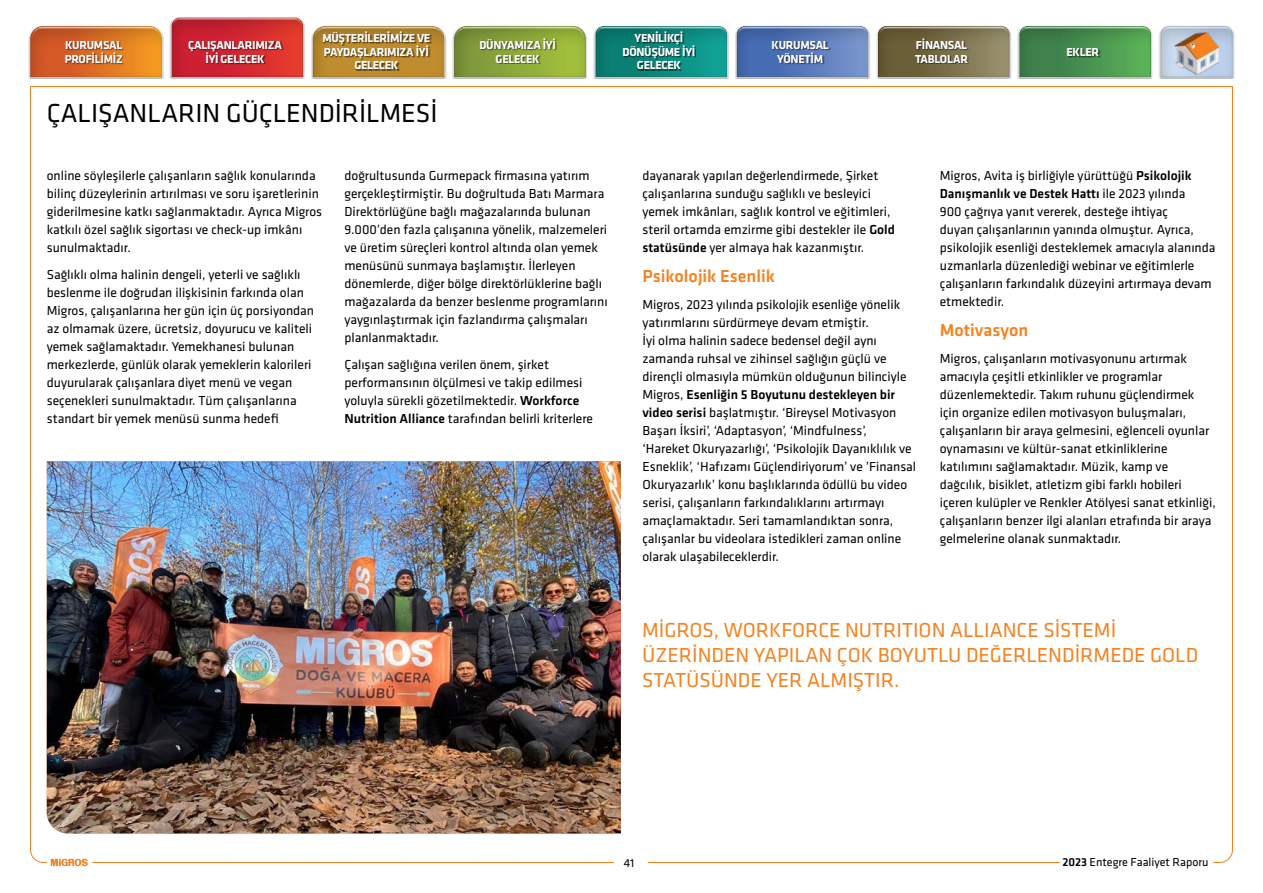
<style>
.page{position:relative;width:1263px;height:893px;background:#fff}
.page>*{position:absolute;margin:0;border:0;box-sizing:border-box;transform-origin:0 0}
.t1{font:27px "Klavika";color:#000}
.t2{font:21px/25.2px "Klavika";color:#f58220}
.t3{font:500 18px "Klavika";color:#f58220}
.t4{font:13.5px/18px "Klavika";color:#000}
.t5{font:700 12px/13.5px "Klavika";letter-spacing:-.025em;color:#fff;text-align:center}
.t6{font:12px "Klavika";color:#000}
.s1{font-weight:500}
</style>
<div class="page">
<img style="left:88px;top:461px;width:533px;height:372px">
<hr style="left:92px;top:862px;width:968px;height:1px;background:#f58220">
<svg style="left:1213px;top:87px;width:20px;height:776px"></svg>
<hr style="left:30px;top:86px;width:1203px;height:1px;background:#f58220">
<div style="left:615px;top:855px;width:33px;height:16px;background:#fff"></div>
<div style="left:28px;top:25px;width:136px;height:54px;background:#000;opacity:.75"></div>
<div style="left:150px;top:0;width:175px;height:86px;background:#000;opacity:.2"></div>
<div style="left:169px;top:15px;width:136px;height:11px;background:#fff"></div>
<div style="left:169px;top:17px;width:136px;height:62px;background:#000;opacity:.75"></div>
<div style="left:291px;top:7px;width:176px;height:79px;background:#000;opacity:.2"></div>
<div style="left:311px;top:24px;width:135px;height:14px;background:#fff"></div>
<div style="left:311px;top:25px;width:135px;height:54px;background:#000;opacity:.75"></div>
<div style="left:593px;top:25px;width:136px;height:54px;background:#000;opacity:.75"></div>
<div style="left:716px;top:7px;width:174px;height:79px;background:#000;opacity:.2"></div>
<div style="left:735px;top:24px;width:135px;height:11px;background:#fff"></div>
<div style="left:735px;top:25px;width:135px;height:54px;background:#000;opacity:.75"></div>
<div style="left:857px;top:7px;width:176px;height:79px;background:#000;opacity:.2"></div>
<div style="left:876px;top:24px;width:135px;height:11px;background:#fff"></div>
<div style="left:876px;top:25px;width:135px;height:54px;background:#000;opacity:.75"></div>
<div style="left:999px;top:7px;width:174px;height:79px;background:#000;opacity:.2"></div>
<div style="left:1017px;top:24px;width:136px;height:11px;background:#fff"></div>
<div style="left:1017px;top:25px;width:136px;height:54px;background:#000;opacity:.75"></div>
<div style="left:1140px;top:7px;width:115px;height:79px;background:#000;opacity:.2"></div>
<div style="left:1159px;top:24px;width:76px;height:11px;background:#fff"></div>
<div style="left:1159px;top:25px;width:76px;height:54px;background:#000;opacity:.75"></div>
<div style="left:432px;top:7px;width:176px;height:79px;background:#000;opacity:.2"></div>
<div style="left:452px;top:24px;width:136px;height:15px;background:#fff"></div>
<div style="left:452px;top:25px;width:136px;height:54px;background:#000;opacity:.75"></div>
<img style="left:30px;top:86px;width:58px;height:780px">
<img style="left:1174px;top:33px;width:45px;height:41px">
<div style="left:65px;top:41px;width:59px;height:23px;background:#000;opacity:.6"></div>
<div style="left:1067px;top:49px;width:34px;height:9px;background:#000;opacity:.6"></div>
<div style="left:772px;top:41px;width:58px;height:23px;background:#000;opacity:.6"></div>
<div style="left:915px;top:38px;width:55px;height:26px;background:#000;opacity:.6"></div>
<div style="left:189px;top:41px;width:95px;height:23px;background:#000;opacity:.6"></div>
<div style="left:480px;top:38px;width:77px;height:26px;background:#000;opacity:.6"></div>
<div style="left:624px;top:31px;width:72px;height:40px;background:#000;opacity:.6"></div>
<div style="left:323px;top:31px;width:108px;height:40px;background:#000;opacity:.6"></div>
<p class="t5" style="left:188px;top:39px;width:95px">ÇALIŞANLARIMIZA<br>İYİ GELECEK</p>
<p class="t5" style="left:479px;top:39px;width:78px">DÜNYAMIZA İYİ<br>GELECEK</p>
<p class="t5" style="left:622px;top:32px;width:74px">YENİLİKÇİ<br>DÖNÜŞÜME İYİ<br>GELECEK</p>
<p class="t5" style="left:322px;top:32px;width:110px">MÜŞTERİLERİMİZE VE<br>PAYDAŞLARIMIZA İYİ<br>GELECEK</p>
<p class="t5" style="left:771px;top:39px;width:59px">KURUMSAL<br>YÖNETİM</p>
<p class="t5" style="left:915px;top:39px;width:54px;text-align:left">FİNANSAL<br>TABLOLAR</p>
<p class="t5" style="left:65px;top:39px;width:60px;text-align:left">KURUMSAL<br>PROFİLİMİZ</p>
<p class="t5" style="left:1066px;top:45px;width:34px">EKLER</p>
<h1 class="t1" style="left:47px;top:99px;width:392px">ÇALIŞANLARIN GÜÇLENDİRİLMESİ</h1>
<p class="t4" style="left:47px;top:167px;width:277px">online söyleşilerle çalışanların sağlık konularında bilinç düzeylerinin artırılması ve soru işaretlerinin giderilmesine katkı sağlanmaktadır. Ayrıca Migros katkılı özel sağlık sigortası ve check-up imkânı sunulmaktadır.</p>
<p class="t4" style="left:47px;top:265px;width:269px">Sağlıklı olma halinin dengeli, yeterli ve sağlıklı beslenme ile doğrudan ilişkisinin farkında olan Migros, çalışanlarına her gün için üç porsiyondan az olmamak üzere, ücretsiz, doyurucu ve kaliteli yemek sağlamaktadır. Yemekhanesi bulunan merkezlerde, günlük olarak yemeklerin kalorileri duyurularak çalışanlara diyet menü ve vegan seçenekleri sunulmaktadır. Tüm çalışanlarına standart bir yemek menüsü sunma hedefi</p>
<p class="t4" style="left:344px;top:167px;width:265px">doğrultusunda Gurmepack firmasına yatırım gerçekleştirmiştir. Bu doğrultuda Batı Marmara Direktörlüğüne bağlı mağazalarında bulunan 9.000’den fazla çalışanına yönelik, malzemeleri ve üretim süreçleri kontrol altında olan yemek menüsünü sunmaya başlamıştır. İlerleyen dönemlerde, diğer bölge direktörlüklerine bağlı mağazalarda da benzer beslenme programlarını yaygınlaştırmak için fazlandırma çalışmaları planlanmaktadır.</p>
<p class="t4" style="left:344px;top:355px;width:250px">Çalışan sağlığına verilen önem, şirket performansının ölçülmesi ve takip edilmesi yoluyla sürekli gözetilmektedir. <span class="s1">Workforce Nutrition Alliance</span> tarafından belirli kriterlere</p>
<p class="t4" style="left:642px;top:167px;width:254px">dayanarak yapılan değerlendirmede, Şirket çalışanlarına sunduğu sağlıklı ve besleyici yemek imkânları, sağlık kontrol ve eğitimleri, steril ortamda emzirme gibi destekler ile <span class="s1">Gold statüsünde</span> yer almaya hak kazanmıştır.</p>
<h3 class="t3" style="left:642px;top:267px;width:134px">Psikolojik Esenlik</h3>
<p class="t4" style="left:642px;top:296px;width:275px">Migros, 2023 yılında psikolojik esenliğe yönelik yatırımlarını sürdürmeye devam etmiştir.<br>İyi olma halinin sadece bedensel değil aynı zamanda ruhsal ve zihinsel sağlığın güçlü ve dirençli olmasıyla mümkün olduğunun bilinciyle Migros, <span class="s1">Esenliğin 5 Boyutunu destekleyen bir video serisi</span> başlatmıştır. ‘Bireysel Motivasyon Başarı İksiri’, ‘Adaptasyon’, ‘Mindfulness’, ‘Hareket Okuryazarlığı’, ‘Psikolojik Dayanıklılık ve Esneklik’, ‘Hafızamı Güçlendiriyorum’ ve ’Finansal Okuryazarlık’ konu başlıklarında ödüllü bu video serisi, çalışanların farkındalıklarını artırmayı amaçlamaktadır. Seri tamamlandıktan sonra, çalışanlar bu videolara istedikleri zaman online olarak ulaşabileceklerdir.</p>
<p class="t4" style="left:940px;top:167px;width:277px">Migros, Avita iş birliğiyle yürüttüğü <span class="s1">Psikolojik Danışmanlık ve Destek Hattı</span> ile 2023 yılında<br>900 çağrıya yanıt vererek, desteğe ihtiyaç<br>duyan çalışanlarının yanında olmuştur. Ayrıca, psikolojik esenliği desteklemek amacıyla alanında uzmanlarla düzenlediği webinar ve eğitimlerle çalışanların farkındalık düzeyini artırmaya devam etmektedir.</p>
<h3 class="t3" style="left:940px;top:321px;width:90px">Motivasyon</h3>
<p class="t4" style="left:940px;top:350px;width:277px">Migros, çalışanların motivasyonunu artırmak amacıyla çeşitli etkinlikler ve programlar düzenlemektedir. Takım ruhunu güçlendirmek için organize edilen motivasyon buluşmaları, çalışanların bir araya gelmesini, eğlenceli oyunlar oynamasını ve kültür-sanat etkinliklerine katılımını sağlamaktadır. Müzik, kamp ve dağcılık, bisiklet, atletizm gibi farklı hobileri içeren kulüpler ve Renkler Atölyesi sanat etkinliği, çalışanların benzer ilgi alanları etrafında bir araya gelmelerine olanak sunmaktadır.</p>
<h2 class="t2" style="left:642px;top:617px;width:558px">MİGROS, WORKFORCE NUTRITION ALLIANCE SİSTEMİ<br>ÜZERİNDEN YAPILAN ÇOK BOYUTLU DEĞERLENDİRMEDE GOLD<br>STATÜSÜNDE YER ALMIŞTIR.</h2>
<p class="t6" style="left:624px;top:857px;width:12px">41</p>
<p class="t6" style="left:1062px;top:855px;width:148px"><span class="s1">2023</span> Entegre Faaliyet Raporu</p>
</div>
